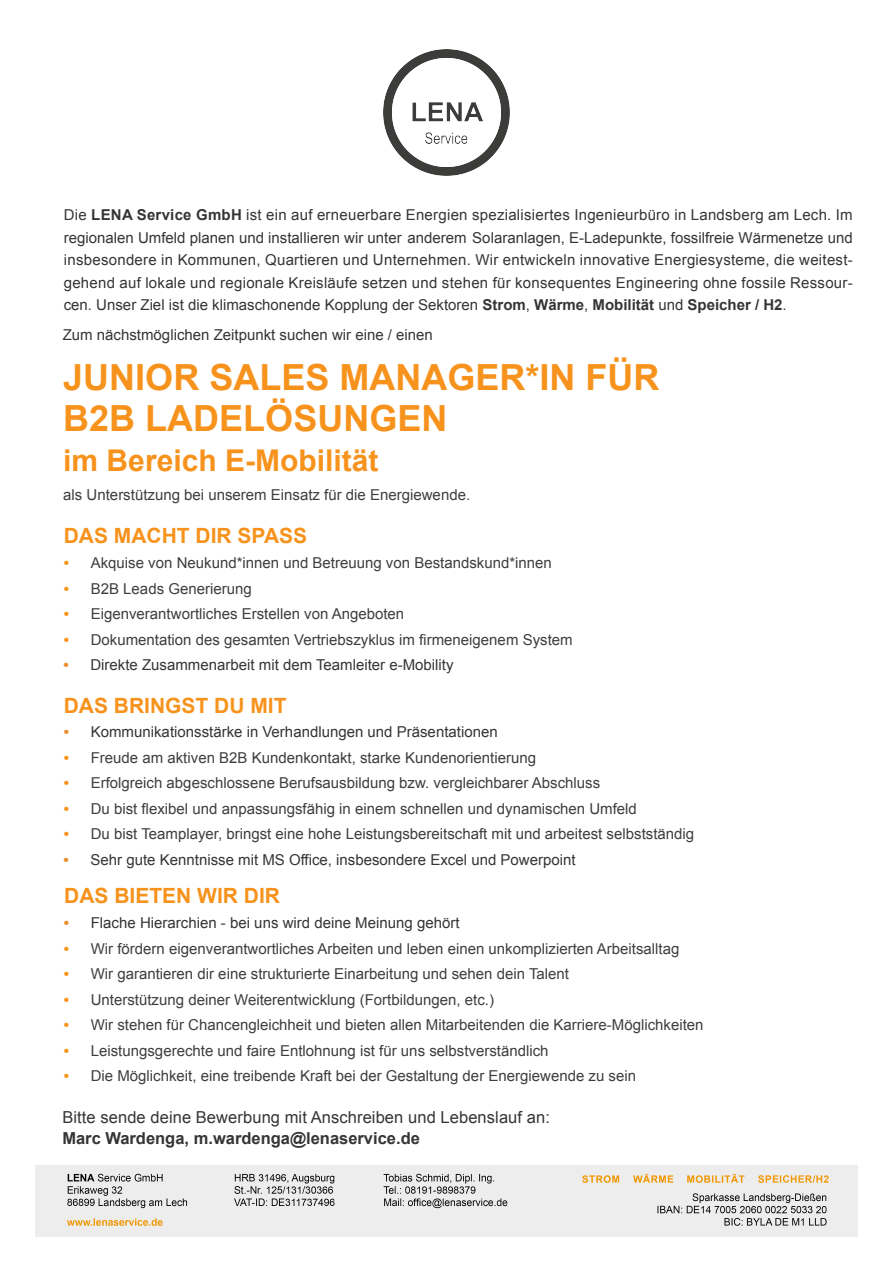
<style>
.page{position:relative;width:893px;height:1263px;background:#fff}
.page>*{position:absolute;margin:0;border:0;box-sizing:border-box;transform-origin:0 0}
.t1{font:700 36px "Arial";color:#f7931d}
.t2{font:700 30px "Arial";color:#f7931d}
.t3{font:700 21px "Arial";color:#f7931d}
.t4{font:16.5px "Arial";letter-spacing:.005em;color:#343535}
.t5{font:700 16.5px "Arial";color:#343535}
.t6{font:15px "Arial";color:#3e3e3f}
.t7{font:15px/22.5px "Arial";color:#343535;text-align:justify}
.s1{font-weight:700}
.s2{font-weight:700;color:#f7931d}
.s3{font-weight:700;color:#ea8c2e}
</style>
<div class="page">
<img style="left:383px;top:49px;width:127px;height:127px">
<img style="left:35px;top:1165px;width:823px;height:72px">
<p class="t7" style="left:64px;top:204px;width:790px">Die <span class="s1">LENA Service GmbH</span> ist ein auf erneuerbare Energien spezialisiertes Ingenieurbüro in Landsberg am Lech. Im regionalen Umfeld planen und installieren wir unter anderem Solaranlagen, E-Ladepunkte, fossilfreie Wärmenetze und insbesondere in Kommunen, Quartieren und Unternehmen. Wir entwickeln innovative Energiesysteme, die weitest&shy;gehend auf lokale und regionale Kreisläufe setzen und stehen für konsequentes Engineering ohne fossile Ressour&shy;cen. Unser Ziel ist die klimaschonende Kopplung der Sektoren <span class="s1">Strom</span>, <span class="s1">Wärme</span>, <span class="s1">Mobilität</span> und <span class="s1">Speicher / H2</span>.</p>
<p class="t7" style="left:63px;top:323px;width:372px">Zum nächstmöglichen Zeitpunkt suchen wir eine / einen</p>
<p class="t1" style="left:63px;top:354px;width:598px">JUNIOR SALES MANAGER*IN FÜR</p>
<p class="t1" style="left:63px;top:394px;width:386px">B2B LADELÖSUNGEN</p>
<p class="t2" style="left:63px;top:441px;width:317px">im Bereich E-Mobilität</p>
<p class="t6" style="left:63px;top:484px;width:408px">als Unterstützung bei unserem Einsatz für die Energiewende.</p>
<p class="t3" style="left:64px;top:522px;width:245px">DAS MACHT DIR SPASS</p>
<p class="t6" style="left:64px;top:553px;width:490px"><span class="s2">•</span> Akquise von Neukund*innen und Betreuung von Bestandskund*innen</p>
<p class="t6" style="left:64px;top:579px;width:189px"><span class="s2">•</span> B2B Leads Generierung</p>
<p class="t6" style="left:64px;top:604px;width:342px"><span class="s2">•</span> Eigenverantwortliches Erstellen von Angeboten</p>
<p class="t6" style="left:64px;top:630px;width:510px"><span class="s2">•</span> Dokumentation des gesamten Vertriebszyklus im firmeneigenem System</p>
<p class="t7" style="left:63px;top:653px;width:392px"><span class="s3">•</span> Direkte Zusammenarbeit mit dem Teamleiter e-Mobility</p>
<p class="t3" style="left:64px;top:691px;width:224px">DAS BRINGST DU MIT</p>
<p class="t6" style="left:64px;top:748px;width:474px"><span class="s2">•</span> Freude am aktiven B2B Kundenkontakt, starke Kundenorientierung</p>
<p class="t6" style="left:64px;top:773px;width:538px"><span class="s2">•</span> Erfolgreich abgeschlossene Berufsausbildung bzw. vergleichbarer Abschluss</p>
<p class="t6" style="left:64px;top:799px;width:575px"><span class="s2">•</span> Du bist flexibel und anpassungsfähig in einem schnellen und dynamischen Umfeld</p>
<p class="t6" style="left:64px;top:824px;width:632px"><span class="s2">•</span> Du bist Teamplayer, bringst eine hohe Leistungsbereitschaft mit und arbeitest selbstständig</p>
<p class="t7" style="left:64px;top:721px;width:435px"><span class="s3">•</span> Kommunikationsstärke in Verhandlungen und Präsentationen</p>
<p class="t7" style="left:64px;top:848px;width:513px"><span class="s3">•</span> Sehr gute Kenntnisse mit MS Office, insbesondere Excel und Powerpoint</p>
<p class="t3" style="left:64px;top:882px;width:217px">DAS BIETEN WIR DIR</p>
<p class="t6" style="left:64px;top:939px;width:617px"><span class="s2">•</span> Wir fördern eigenverantwortliches Arbeiten und leben einen unkomplizierten Arbeitsalltag</p>
<p class="t6" style="left:64px;top:964px;width:507px"><span class="s2">•</span> Wir garantieren dir eine strukturierte Einarbeitung und sehen dein Talent</p>
<p class="t6" style="left:64px;top:990px;width:432px"><span class="s2">•</span> Unterstützung deiner Weiterentwicklung (Fortbildungen, etc.)</p>
<p class="t6" style="left:64px;top:1015px;width:641px"><span class="s2">•</span> Wir stehen für Chancengleichheit und bieten allen Mitarbeitenden die Karriere-Möglichkeiten</p>
<p class="t6" style="left:64px;top:1041px;width:486px"><span class="s2">•</span> Leistungsgerechte und faire Entlohnung ist für uns selbstverständlich</p>
<p class="t6" style="left:64px;top:1066px;width:574px"><span class="s2">•</span> Die Möglichkeit, eine treibende Kraft bei der Gestaltung der Energiewende zu sein</p>
<p class="t7" style="left:64px;top:912px;width:397px"><span class="s3">•</span> Flache Hierarchien - bei uns wird deine Meinung gehört</p>
<p class="t4" style="left:62px;top:1107px;width:489px">Bitte sende deine Bewerbung mit Anschreiben und Lebenslauf an:</p>
<p class="t5" style="left:62px;top:1128px;width:359px">Marc Wardenga, m.wardenga@lenaservice.de</p>
</div>
